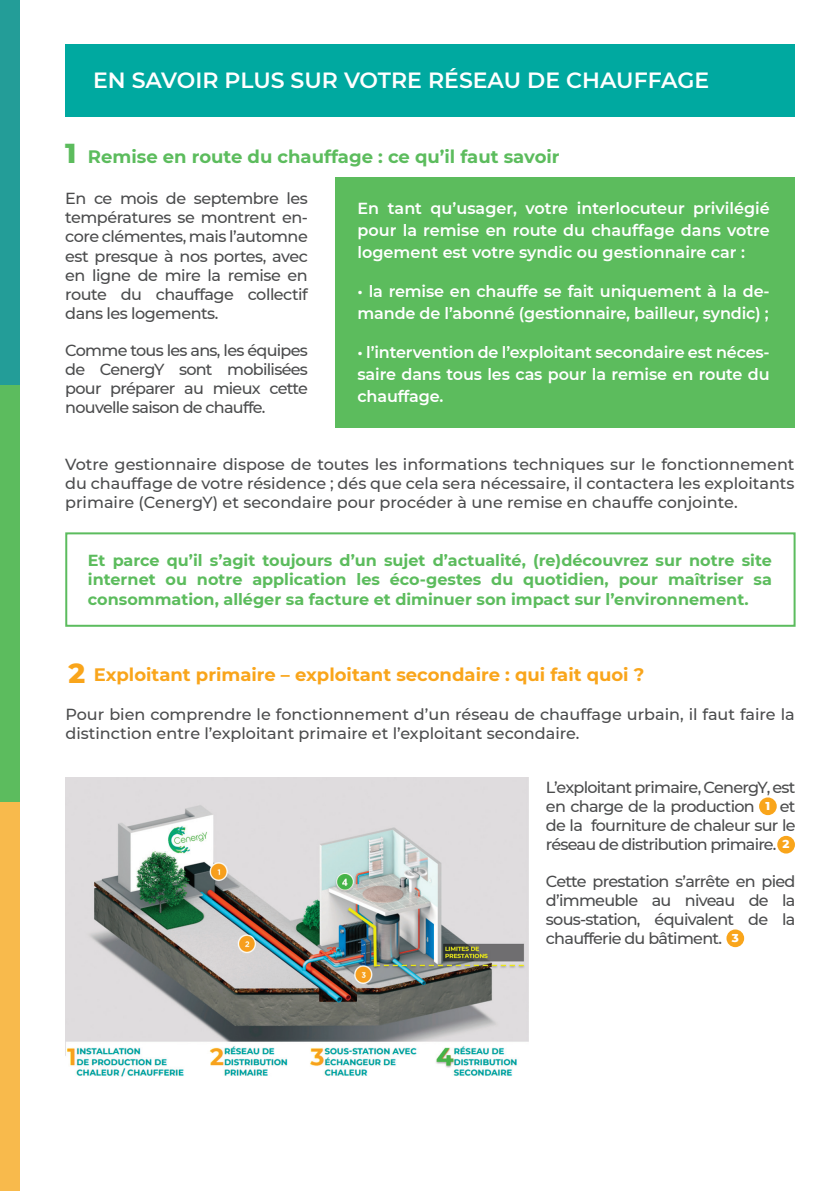
<style>
.page{position:relative;width:840px;height:1191px;background:#fff}
.page>*{position:absolute;margin:0;border:0;box-sizing:border-box;transform-origin:0 0}
.t1{font:800 28px "Montserrat";color:#5cbc5d}
.t2{font:800 28px "Montserrat";color:#f9a51b}
.t3{font:600 22px "Montserrat";color:#fff}
.t4{font:700 18px "Montserrat";color:#f9a51b}
.t5{font:700 18px "Montserrat";color:#5cbc5d}
.t6{font:500 16px/19.2px "Montserrat";letter-spacing:-.03em;color:#4b4c4d;text-align:justify}
.t7{font:600 16px/22px "Montserrat";letter-spacing:-.01em;color:#fff;text-align:justify}
.t8{font:700 16px/19.2px "Montserrat";color:#5cbc5d;text-align:justify}
.t9{font:500 16px/19.2px "Montserrat";color:#4b4c4d}
.t10{font:800 11.6px "Montserrat";color:#fff}
</style>
<div class="page">
<div style="left:65px;top:532px;width:730px;height:95px;border:2px solid #5cbc5e"></div>
<div style="left:65px;top:45px;width:729px;height:72px;background:#00a9a0"></div>
<div style="left:334px;top:178px;width:460px;height:250px;background:#5cbc5d"></div>
<div style="left:0;top:0;width:20px;height:388px;background:#239d98"></div>
<div style="left:0;top:385px;width:20px;height:417px;background:#5cbc5e"></div>
<div style="left:0;top:802px;width:20px;height:389px;background:#f8ba4c"></div>
<img style="left:65px;top:777px;width:463px;height:300px">
<div style="left:726px;top:929px;width:17px;height:18px;background:#f9a51b;border-radius:50%"></div>
<div style="left:776px;top:836px;width:18px;height:17px;background:#f9a51b;border-radius:50%"></div>
<div style="left:758px;top:797px;width:18px;height:18px;background:#f9a51b;border-radius:50%"></div>
<p class="t3" style="left:93px;top:64px;width:617px">EN SAVOIR PLUS SUR VOTRE RÉSEAU DE CHAUFFAGE</p>
<p class="t1" style="left:65px;top:133px;width:13px">1</p>
<p class="t5" style="left:88px;top:143px;width:473px">Remise en route du chauffage : ce qu’il faut savoir</p>
<p class="t6" style="left:65px;top:188px;width:244px">En ce mois de septembre les températures se montrent en&shy;core clémentes, mais l’automne est presque à nos portes, avec en ligne de mire la remise en route du chauffage collectif dans les logements.</p>
<p class="t6" style="left:65px;top:339px;width:244px">Comme tous les ans, les équipes de CenergY sont mobilisées pour préparer au mieux cette nouvelle saison de chauffe.</p>
<p class="t7" style="left:357px;top:197px;width:413px">En tant qu’usager, votre interlocuteur privilégié pour la remise en route du chauffage dans votre logement est votre syndic ou gestionnaire car :</p>
<p class="t7" style="left:357px;top:280px;width:413px">• la remise en chauffe se fait uniquement à la de&shy;mande de l’abonné (gestionnaire, bailleur, syndic) ;</p>
<p class="t7" style="left:357px;top:341px;width:413px">• l’intervention de l’exploitant secondaire est néces&shy;saire dans tous les cas pour la remise en route du chauffage.</p>
<p class="t6" style="left:65px;top:454px;width:730px">Votre gestionnaire dispose de toutes les informations techniques sur le fonctionnement du chauffage de votre résidence ; dés que cela sera nécessaire, il contactera les exploitants primaire (CenergY) et secondaire pour procéder à une remise en chauffe conjointe.</p>
<p class="t8" style="left:88px;top:550px;width:685px">Et parce qu’il s’agit toujours d’un sujet d’actualité, (re)découvrez sur notre site internet ou notre application les éco-gestes du quotidien, pour maîtriser sa consommation, alléger sa facture et diminuer son impact sur l’environnement.</p>
<p class="t2" style="left:68px;top:653px;width:18px">2</p>
<p class="t4" style="left:94px;top:662px;width:552px">Exploitant primaire – exploitant secondaire : qui fait quoi ?</p>
<p class="t9" style="left:65px;top:704px;width:730px">Pour bien comprendre le fonctionnement d’un réseau de chauffage urbain, il faut faire la distinction entre l’exploitant primaire et l’exploitant secondaire.</p>
<p class="t6" style="left:545px;top:777px;width:251px">L’exploitant primaire, CenergY, est en charge de la production</p>
<p class="t6" style="left:545px;top:796px;width:251px;text-indent:234px">et de la fourniture de chaleur sur le réseau de distribution primaire.</p>
<p class="t6" style="left:545px;top:870px;width:251px">Cette prestation s’arrête en pied d’immeuble au niveau de la sous-station, équivalent de la chaufferie du bâtiment.</p>
<p class="t10" style="left:765px;top:797px;width:6px">1</p>
<p class="t10" style="left:782px;top:835px;width:8px">2</p>
<p class="t10" style="left:731px;top:929px;width:9px">3</p>
</div>
